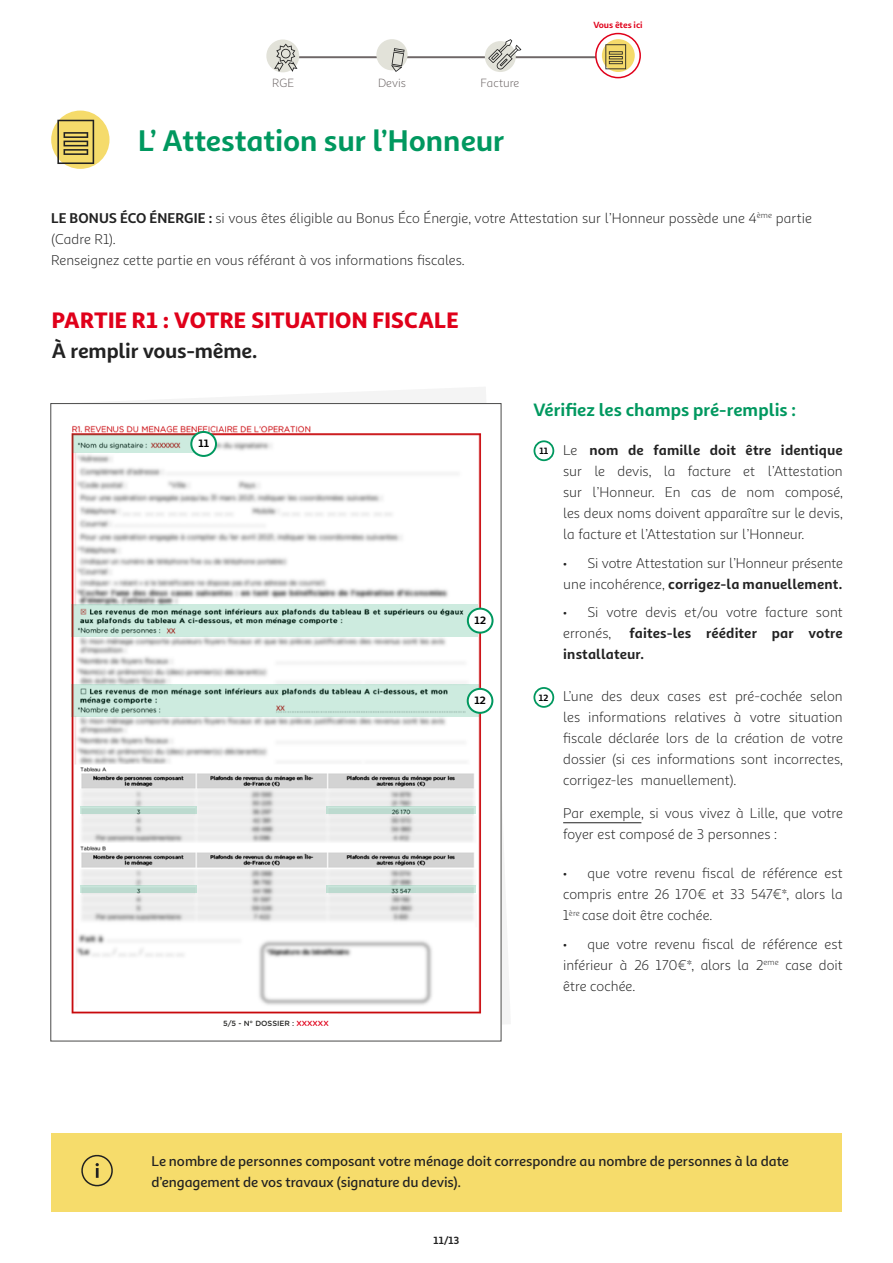
<style>
.page{position:relative;width:893px;height:1263px;background:#fff}
.page>*{position:absolute;margin:0;border:0;box-sizing:border-box;transform-origin:0 0}
.t1{font:700 30px "Sana Sans Alt";color:#00985f}
.t2{font:900 22.5px "Sana Sans Alt";letter-spacing:.005em;color:#e0001a}
.t3{font:700 21px "Sana Sans Alt";letter-spacing:-.01em;color:#222}
.t4{font:700 18px "Sana Sans Alt";color:#00985f}
.t5{font:14.25px/21px "Sana Sans Alt";color:#222}
.t6{font:500 14.25px/21px "Sana Sans Alt";letter-spacing:-.005em;color:#222}
.t7{font:700 14.25px/21px "Sana Sans Alt";letter-spacing:.005em;color:#222}
.t8{font:12px "Sana Sans Alt";color:#6e6767}
.t9{font:700 10.8px "Sana Sans Alt";color:#000}
.t10{font:700 10.5px "Sana Sans Alt";color:#222}
.t11{font:700 9.15px "Sana Sans Alt";color:#000}
.t12{font:700 9px "Sana Sans Alt";color:#e0001a}
.t13{font:500 7.5px "Gotham Rounded";color:#282827}
.s1{font-weight:700}
.s2{color:#e0001a}
</style>
<div class="page">
<svg style="left:93px;top:387px;width:417px;height:654px"></svg>
<img style="left:71px;top:405px;width:428px;height:634px">
<svg style="left:72px;top:434px;width:124px;height:19px;background:#bfcec2"></svg>
<div style="left:191px;top:432px;width:25px;height:24px;background:#fff;border-radius:50%"></div>
<div style="left:190px;top:431px;width:27px;height:26px;border:2px solid #00985f;border-radius:50%"></div>
<svg style="left:71px;top:684px;width:408px;height:32px;background:#bbd8cd"></svg>
<div style="left:468px;top:689px;width:24px;height:24px;background:#fff;border-radius:50%"></div>
<div style="left:467px;top:688px;width:26px;height:26px;border:2px solid #00985f;border-radius:50%"></div>
<svg style="left:71px;top:604px;width:407px;height:32px;background:#b5d2c6"></svg>
<div style="left:468px;top:609px;width:25px;height:24px;background:#fff;border-radius:50%"></div>
<div style="left:467px;top:608px;width:27px;height:26px;border:2px solid #00985f;border-radius:50%"></div>
<svg style="left:80px;top:806px;width:117px;height:8px"></svg>
<svg style="left:327px;top:806px;width:149px;height:8px"></svg>
<div style="left:80px;top:885px;width:117px;height:8px;background:#bcdacf"></div>
<svg style="left:327px;top:885px;width:149px;height:8px"></svg>
<div style="left:200px;top:1014px;width:138px;height:17px;background:#fff"></div>
<div style="left:51px;top:1134px;width:791px;height:78px;background:#f6dc6b"></div>
<svg style="left:81px;top:1154px;width:32px;height:33px"></svg>
<div style="left:51px;top:111px;width:59px;height:58px;background:#f5db6b;border-radius:50%"></div>
<svg style="left:57px;top:120px;width:37px;height:44px"></svg>
<hr style="left:563px;top:822px;width:78px;height:1px;background:#222">
<div style="left:534px;top:440px;width:20px;height:21px;border:2px solid #00985f;border-radius:50%"></div>
<div style="left:533px;top:687px;width:21px;height:21px;border:2px solid #00985f;border-radius:50%"></div>
<hr style="left:291px;top:56px;width:320px;height:2px;background:#6e6767">
<svg style="left:596px;top:34px;width:44px;height:44px"></svg>
<div style="left:595px;top:33px;width:46px;height:45px;border:2px solid #e0001a;border-radius:50%"></div>
<div style="left:485px;top:41px;width:31px;height:31px;background:#e2e2d9;border-radius:50%"></div>
<svg style="left:488px;top:39px;width:33px;height:31px"></svg>
<svg style="left:602px;top:39px;width:33px;height:33px"></svg>
<svg style="left:605px;top:44px;width:21px;height:25px"></svg>
<div style="left:376px;top:39px;width:32px;height:31px;background:#e2e2d9;border-radius:50%"></div>
<svg style="left:391px;top:48px;width:14px;height:24px"></svg>
<div style="left:266px;top:40px;width:33px;height:32px;background:#e2e2d9;border-radius:50%"></div>
<svg style="left:274px;top:44px;width:23px;height:28px"></svg>
<p class="t8" style="left:272px;top:75px;width:23px">RGE</p>
<p class="t8" style="left:378px;top:75px;width:29px">Devis</p>
<p class="t8" style="left:481px;top:75px;width:40px">Facture</p>
<h1 class="t1" style="left:138px;top:122px;width:368px">L’ Attestation sur l’Honneur</h1>
<p class="t12" style="left:593px;top:20px;width:51px">Vous êtes ici</p>
<p class="t5" style="left:51px;top:208px;width:762px"><span class="s1">LE BONUS ÉCO ÉNERGIE :</span> si vous êtes éligible au Bonus Éco Énergie, votre Attestation sur l’Honneur possède une 4<sup>ème</sup> partie (Cadre R1).<br>Renseignez cette partie en vous référant à vos informations fiscales.</p>
<h2 class="t2" style="left:52px;top:305px;width:408px">PARTIE R1 : VOTRE SITUATION FISCALE</h2>
<h3 class="t3" style="left:52px;top:337px;width:207px">À remplir vous-même.</h3>
<p class="t9" style="left:198px;top:437px;width:12px">11</p>
<p class="t9" style="left:474px;top:613px;width:13px">12</p>
<p class="t9" style="left:474px;top:694px;width:13px">12</p>
<p class="t13" style="left:223px;top:1018px;width:107px">5/5 - N° DOSSIER : <span class="s2">XXXXXX</span></p>
<p class="t4" style="left:533px;top:399px;width:264px">Vérifiez les champs pré-remplis :</p>
<p class="t5" style="left:563px;top:440px;width:281px;text-align:justify">Le <span class="s1">nom de famille doit être identique </span>sur le devis, la facture et l’Attestation sur l’Honneur. En cas de nom composé, les deux noms doivent apparaître sur le devis, la facture et l’Attestation sur l’Honneur.</p>
<p class="t5" style="left:563px;top:552px;width:281px">• Si votre Attestation sur l’Honneur présente une incohérence, <span class="s1">corrigez-la manuellement.</span></p>
<p class="t5" style="left:563px;top:602px;width:281px">• Si votre devis et/ou votre facture sont erronés,</p>
<p class="t11" style="left:539px;top:445px;width:11px">11</p>
<p class="t7" style="left:563px;top:623px;width:281px;text-indent:66px">faites-les rééditer par votre installateur.</p>
<p class="t5" style="left:563px;top:686px;width:281px;text-align:justify">L’une des deux cases est pré-cochée selon les informations relatives à votre situation fiscale déclarée lors de la création de votre dossier (si ces informations sont incorrectes, corrigez-les manuellement).</p>
<p class="t5" style="left:563px;top:803px;width:281px">Par exemple, si vous vivez à Lille, que votre foyer est composé de 3 personnes :</p>
<p class="t5" style="left:563px;top:863px;width:281px;text-align:justify">• que votre revenu fiscal de référence est compris entre 26 170€ et 33 547€*, alors la 1<sup>ère</sup> case doit être cochée.</p>
<p class="t5" style="left:563px;top:933px;width:281px;text-align:justify">• que votre revenu fiscal de référence est inférieur à 26 170€*, alors la 2<sup>eme</sup> case doit être cochée.</p>
<p class="t11" style="left:539px;top:692px;width:11px">12</p>
<p class="t6" style="left:152px;top:1150px;width:639px">Le nombre de personnes composant votre ménage doit correspondre au nombre de personnes à la date d’engagement de vos travaux (signature du devis).</p>
<p class="t10" style="left:434px;top:1234px;width:27px">11/13</p>
</div>
